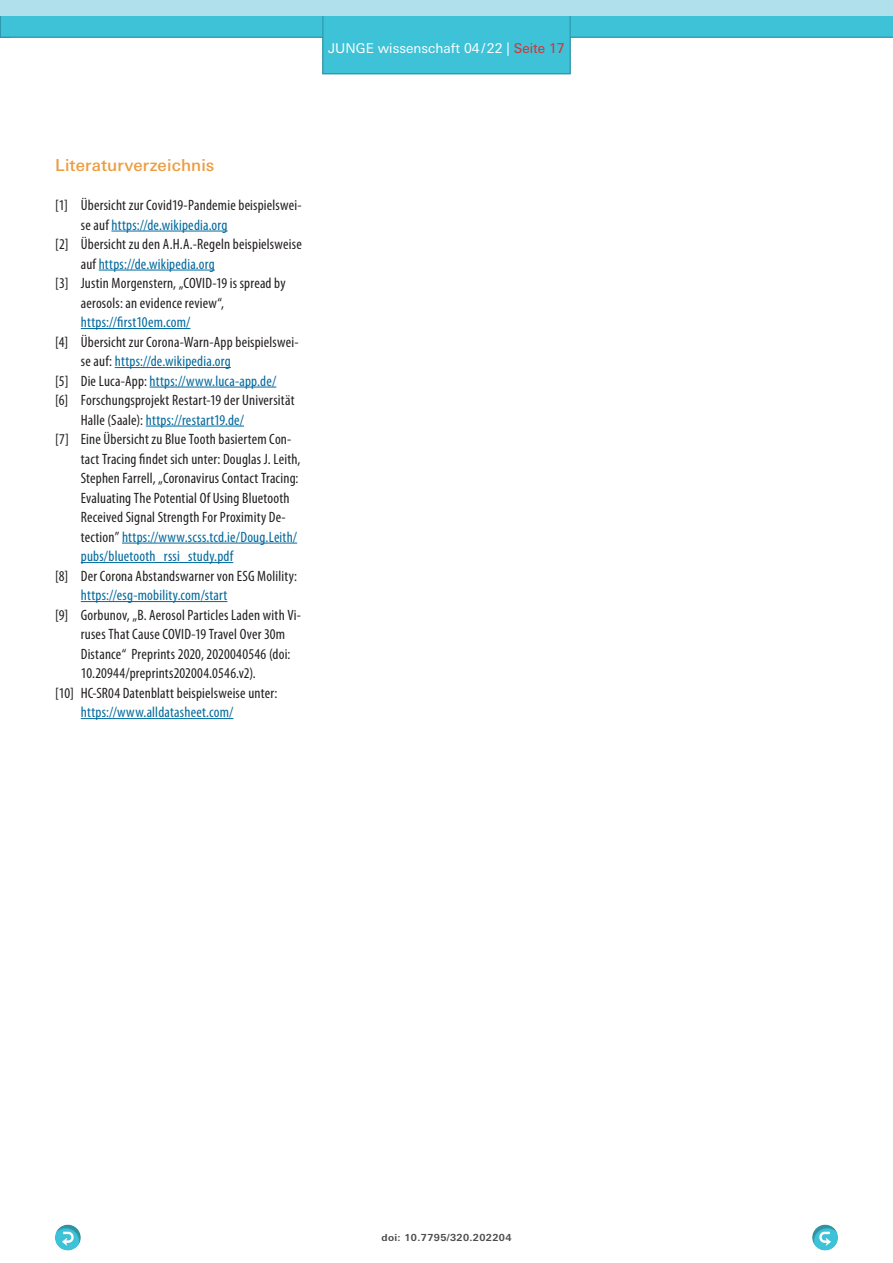
<style>
.page{position:relative;width:893px;height:1263px;background:#fff}
.page>*{position:absolute;margin:0;border:0;box-sizing:border-box;transform-origin:0 0}
.Juwi_zwischen_ohne{font:500 16.5px "Univers Next W1 G";letter-spacing:.01em;color:#ec9d42}
.t1{font:condensed 15px/19.5px "Myriad Pro";letter-spacing:.015em;color:#231f20}
.t2{font:condensed 15px "Myriad Pro";letter-spacing:.015em;color:#01699d}
.t3{font:13.5px "Univers Next W1 G";color:#fff}
.t4{font:700 9.75px "Univers Next W1 G";letter-spacing:.04em;color:#4b4c4d}
.s1{color:#df2b2a}
.s2{color:#01699d}
.s3{color:#231f20}
</style>
<div class="page">
<div style="left:0;top:16px;width:893px;height:21px;background:#3ec2d7"></div>
<div style="left:323px;top:13px;width:247px;height:61px;background:#3ec2d7;border:1px solid #2c92a2"></div>
<div style="left:811px;top:1222px;width:29px;height:29px;background:#231f20;opacity:.28"></div>
<svg style="left:819px;top:1232px;width:12px;height:14px"></svg>
<div style="left:53px;top:1222px;width:29px;height:29px;background:#231f20;opacity:.28"></div>
<svg style="left:62px;top:1232px;width:12px;height:14px"></svg>
<div style="left:0;top:0;width:893px;height:16px;background:#afe0eb"></div>
<hr style="left:111px;top:231px;width:117px;height:1px;background:#01699d">
<hr style="left:99px;top:270px;width:116px;height:1px;background:#01699d">
<hr style="left:81px;top:328px;width:109px;height:1px;background:#01699d">
<hr style="left:115px;top:367px;width:116px;height:1px;background:#01699d">
<hr style="left:150px;top:387px;width:126px;height:1px;background:#01699d">
<hr style="left:146px;top:426px;width:98px;height:1px;background:#01699d">
<hr style="left:122px;top:543px;width:175px;height:1px;background:#01699d">
<hr style="left:81px;top:562px;width:152px;height:1px;background:#01699d">
<hr style="left:81px;top:601px;width:146px;height:1px;background:#01699d">
<hr style="left:81px;top:718px;width:152px;height:1px;background:#01699d">
<p class="t3" style="left:328px;top:40px;width:238px">JUNGE wissenschaft 04/18 | <span class="s1">Seite 17</span></p>
<p class="t3" style="left:464px;top:40px;width:17px">15</p>
<p class="t3" style="left:487px;top:40px;width:17px">22</p>
<p class="Juwi_zwischen_ohne" style="left:55px;top:155px;width:161px">Literaturverzeichnis</p>
<p class="t1" style="left:81px;top:195px;width:222px;text-indent:-26px">[1] Übersicht zur Covid19-Pandemie beispielswei&shy;se auf <span class="s2">https://de.wikipedia.org</span></p>
<p class="t1" style="left:81px;top:234px;width:222px;text-indent:-26px">[2] Übersicht zu den A.H.A.-Regeln beispielsweise auf <span class="s2">https://de.wikipedia.org</span></p>
<p class="t1" style="left:81px;top:273px;width:206px;text-indent:-26px">[3] Justin Morgenstern, „COVID-19 is spread by aerosols: an evidence review“, <span class="s2">https://first10em.com/</span></p>
<p class="t1" style="left:81px;top:332px;width:219px;text-indent:-26px">[4] Übersicht zur Corona-Warn-App beispielswei&shy;se auf: <span class="s2">https://de.wikipedia.org</span></p>
<p class="t2" style="left:55px;top:371px;width:223px"><span class="s3">[5] Die Luca-App:</span> https://www.luca-app.de/</p>
<p class="t1" style="left:81px;top:390px;width:215px;text-indent:-26px">[6] Forschungsprojekt Restart-19 der Universität<br>Halle (Saale): <span class="s2">https://restart19.de/</span></p>
<p class="t1" style="left:81px;top:429px;width:221px;text-indent:-26px">[7] Eine Übersicht zu Blue Tooth basiertem Con&shy;tact Tracing findet sich unter: Douglas J. Leith, Stephen Farrell, „Coronavirus Contact Tracing:<br>Evaluating The Potential Of Using Bluetooth Received Signal Strength For Proximity De&shy;tection” <span class="s2">https://www.scss.tcd.ie/Doug.Leith/ pubs/bluetooth_rssi_study.pdf</span></p>
<p class="t1" style="left:81px;top:566px;width:218px;text-indent:-26px">[8] Der Corona Abstandswarner von ESG Molility: <span class="s2">https://esg-mobility.com/start</span></p>
<p class="t1" style="left:81px;top:605px;width:222px;text-indent:-26px">[9] Gorbunov, „B. Aerosol Particles Laden with Vi&shy;ruses That Cause COVID-19 Travel Over 30m Distance“ Preprints 2020, 2020040546 (doi:<br>10.20944/preprints202004.0546.v2).</p>
<p class="t1" style="left:81px;top:683px;width:198px;text-indent:-26px">[10] HC-SR04 Datenblatt beispielsweise unter: <span class="s2">https://www.alldatasheet.com/</span></p>
<p class="t4" style="left:381px;top:1232px;width:132px">doi: 10.7795/320.202204</p>
</div>
